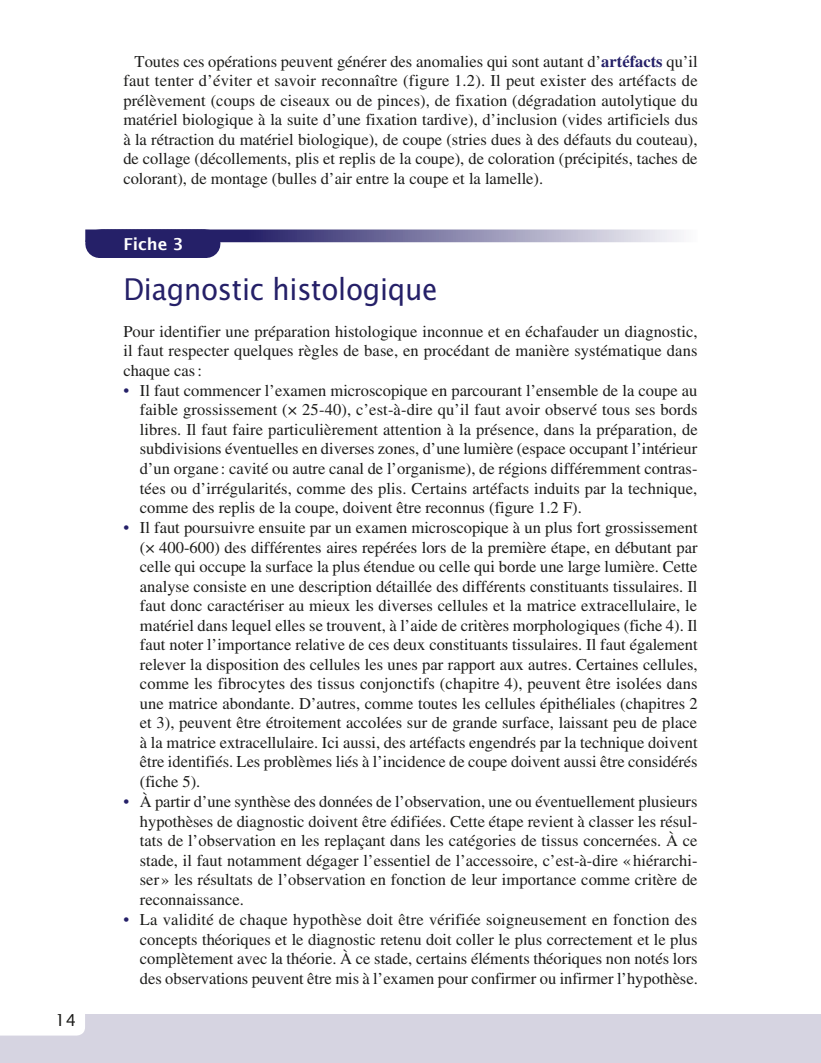
<style>
.page{position:relative;width:821px;height:1063px;background:#fff}
.page>*{position:absolute;margin:0;border:0;box-sizing:border-box;transform-origin:0 0}
.t1{font:30px "Lucida Sans Std";letter-spacing:-.01em;color:#252068;scale:.93 1}
.t2{font:16.5px/19.5px "Times LT Std";color:#1c1c1a;text-align:justify}
.t3{font:600 16.5px "Lucida Sans";color:#fff}
.t4{font:16.5px "Lucida Sans Std";color:#1c1c1a}
.s1{font-weight:700;color:#252068}
.s2{color:#252068}
</style>
<div class="page">
<div style="left:0;top:1014px;width:821px;height:49px;background:#d6d4e1"></div>
<div style="left:0;top:1014px;width:85px;height:22px;background:#fff"></div>
<svg style="left:85px;top:230px;width:596px;height:12px;background:#8380a8"></svg>
<div style="left:100px;top:229px;width:107px;height:29px;background:#252068"></div>
<p class="t4" style="left:55px;top:1011px;width:22px">14</p>
<p class="t2" style="left:123px;top:51px;width:576px;text-indent:11px">Toutes ces opérations peuvent générer des anomalies qui sont autant d’<span class="s1">artéfacts</span> qu’il faut tenter d’éviter et savoir reconnaître (figure 1.2). Il peut exister des artéfacts de prélèvement (coups de ciseaux ou de pinces), de fixation (dégradation autolytique du matériel biologique à la suite d’une fixation tardive), d’inclusion (vides artificiels dus à la rétraction du matériel biologique), de coupe (stries dues à des défauts du couteau), de collage (décollements, plis et replis de la coupe), de coloration (précipités, taches de colorant), de montage (bulles d’air entre la coupe et la lamelle).</p>
<p class="t3" style="left:123px;top:235px;width:61px">Fiche 3</p>
<h1 class="t1" style="left:123px;top:272px;width:339px">Diagnostic histologique</h1>
<p class="t2" style="left:123px;top:321px;width:576px">Pour identifier une préparation histologique inconnue et en échafauder un diagnostic, il faut respecter quelques règles de base, en procédant de manière systématique dans chaque cas:</p>
<p class="t2" style="left:140px;top:381px;width:559px;text-indent:-16px"><span class="s2">•</span> Il faut commencer l’examen microscopique en parcourant l’ensemble de la coupe au faible grossissement (× 25-40), c’est-à‑dire qu’il faut avoir observé tous ses bords libres. Il faut faire particulièrement attention à la présence, dans la préparation, de subdivisions éventuelles en diverses zones, d’une lumière (espace occupant l’intérieur d’un organe : cavité ou autre canal de l’organisme), de régions différemment contras&shy;tées ou d’irrégularités, comme des plis. Certains artéfacts induits par la technique, comme des replis de la coupe, doivent être reconnus (figure 1.2 F).</p>
<p class="t2" style="left:140px;top:518px;width:559px;text-indent:-16px"><span class="s2">•</span> Il faut poursuivre ensuite par un examen microscopique à un plus fort grossissement (× 400-600) des différentes aires repérées lors de la première étape, en débutant par celle qui occupe la surface la plus étendue ou celle qui borde une large lumière. Cette analyse consiste en une description détaillée des différents constituants tissulaires. Il faut donc caractériser au mieux les diverses cellules et la matrice extracellulaire, le matériel dans lequel elles se trouvent, à l’aide de critères morphologiques (fiche 4). Il faut noter l’importance relative de ces deux constituants tissulaires. Il faut également relever la disposition des cellules les unes par rapport aux autres. Certaines cellules, comme les fibrocytes des tissus conjonctifs (chapitre 4), peuvent être isolées dans une matrice abondante. D’autres, comme toutes les cellules épithéliales (chapitres 2 et 3), peuvent être étroitement accolées sur de grande surface, laissant peu de place à la matrice extracellulaire. Ici aussi, des artéfacts engendrés par la technique doivent être identifiés. Les problèmes liés à l’incidence de coupe doivent aussi être considérés (fiche 5).</p>
<p class="t2" style="left:140px;top:792px;width:559px;text-indent:-16px"><span class="s2">•</span> À partir d’une synthèse des données de l’observation, une ou éventuellement plusieurs hypothèses de diagnostic doivent être édifiées. Cette étape revient à classer les résul&shy;tats de l’observation en les replaçant dans les catégories de tissus concernées. À ce stade, il faut notamment dégager l’essentiel de l’accessoire, c’est-à‑dire « hiérarchi&shy;ser » les résultats de l’observation en fonction de leur importance comme critère de reconnaissance.</p>
<p class="t2" style="left:140px;top:910px;width:559px;text-indent:-16px"><span class="s2">•</span> La validité de chaque hypothèse doit être vérifiée soigneusement en fonction des concepts théoriques et le diagnostic retenu doit coller le plus correctement et le plus complètement avec la théorie. À ce stade, certains éléments théoriques non notés lors des observations peuvent être mis à l’examen pour confirmer ou infirmer l’hypothèse.</p>
</div>
